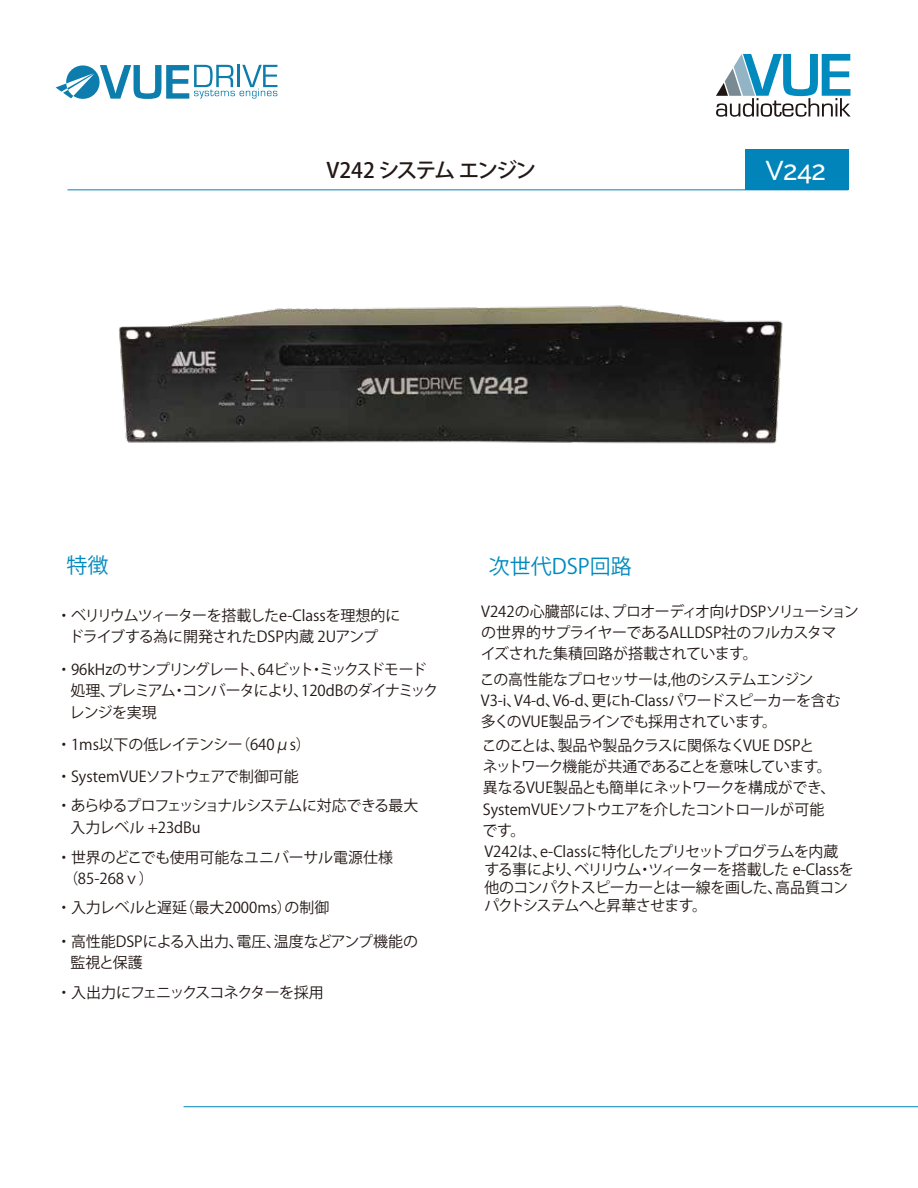
<style>
.page{position:relative;width:918px;height:1188px;background:#fff}
.page>*{position:absolute;margin:0;border:0;box-sizing:border-box;transform-origin:0 0}
.t1{font:500 27px "Raleway";color:#fff}
.t2{font:500 21px "Koz Go Pr 6 N";letter-spacing:-.09em;color:#221815}
.t3{font:21px "Koz Go Pr 6 N";color:#008abe}
.t4{font:15px/21px "Koz Go Pr 6 N";letter-spacing:-.03em;color:#221815}
.t5{font:15px/21px "Koz Go Pr 6 N";color:#221815}
.t6{font:15px/21px "Koz Go Pr 6 N";letter-spacing:-.05em;color:#221815}
.t7{font:15px "Koz Go Pr 6 N";letter-spacing:-.06em;color:#221815}
</style>
<div class="page">
<svg style="left:716px;top:54px;width:135px;height:63px"></svg>
<svg style="left:56px;top:64px;width:221px;height:35px"></svg>
<div style="left:745px;top:150px;width:103px;height:40px;background:#0084b9"></div>
<hr style="left:67px;top:189px;width:781px;height:1px;background:#0084b9">
<hr style="left:184px;top:1106px;width:734px;height:1px;background:#0084b9">
<img style="left:119px;top:305px;width:664px;height:139px">
<h2 class="t2" style="left:326px;top:159px;width:211px">V242 システム エンジン</h2>
<h1 class="t1" style="left:766px;top:155px;width:62px">V242</h1>
<h2 class="t3" style="left:67px;top:553px;width:43px">特徴</h2>
<p class="t4" style="left:69px;top:605px;width:333px;text-indent:-12px">・ ベリリウムツィーターを搭載したe-Classを理想的にドライブする為に開発されたDSP内蔵 2Uアンプ</p>
<p class="t6" style="left:69px;top:660px;width:370px;text-indent:-13px">・ 96kHzのサンプリングレート、64ビット・ミックスドモード処理、プレミアム・コンバータにより、120dBのダイナミックレンジを実現</p>
<p class="t5" style="left:56px;top:729px;width:256px;line-height:32px">・ 1ms以下の低レイテンシー（640μs）・ SystemVUEソフトウェアで制御可能</p>
<p class="t4" style="left:71px;top:796px;width:349px;text-indent:-14px">・ あらゆるプロフェッショナルシステムに対応できる最大入力レベル +23dBu</p>
<p class="t5" style="left:63px;top:847px;width:331px;text-indent:-7px">・ 世界のどこでも使用可能なユニバーサル電源仕様（85-268ｖ）</p>
<p class="t5" style="left:56px;top:897px;width:275px">・ 入力レベルと遅延（最大2000ms）の制御</p>
<p class="t5" style="left:71px;top:931px;width:349px;text-indent:-14px">・ 高性能DSPによる入出力、電圧、温度などアンプ機能の監視と保護</p>
<p class="t7" style="left:56px;top:984px;width:269px">・ 入出力にフェニックスコネクターを採用</p>
<h2 class="t3" style="left:489px;top:554px;width:144px">次世代DSP回路</h2>
<p class="t4" style="left:481px;top:602px;width:380px">V242の心臓部には、プロオーディオ向けDSPソリューションの世界的サプライヤーであるALLDSP社のフルカスタマ<br>イズされた集積回路が搭載されています。</p>
<p class="t4" style="left:480px;top:669px;width:362px">この高性能なプロセッサーは,他のシステムエンジン<br>V3-i、V4-d、V6-d、更にh-Classパワードスピーカーを含む多くのVUE製品ラインでも採用されています。</p>
<p class="t4" style="left:482px;top:736px;width:355px">このことは、製品や製品クラスに関係なくVUE DSPと<br>ネットワーク機能が共通であることを意味しています。異なるVUE製品とも簡単にネットワークを構成ができ、<br>SystemVUEソフトウエアを介したコントロールが可能です。</p>
<p class="t4" style="left:484px;top:843px;width:371px;line-height:18px">V242は、e-Classに特化したプリセットプログラムを内蔵する事により、ベリリウム・ツィーターを搭載した e-Classを他のコンパクトスピーカーとは一線を画した、高品質コンパクトシステムへと昇華させます。</p>
</div>
